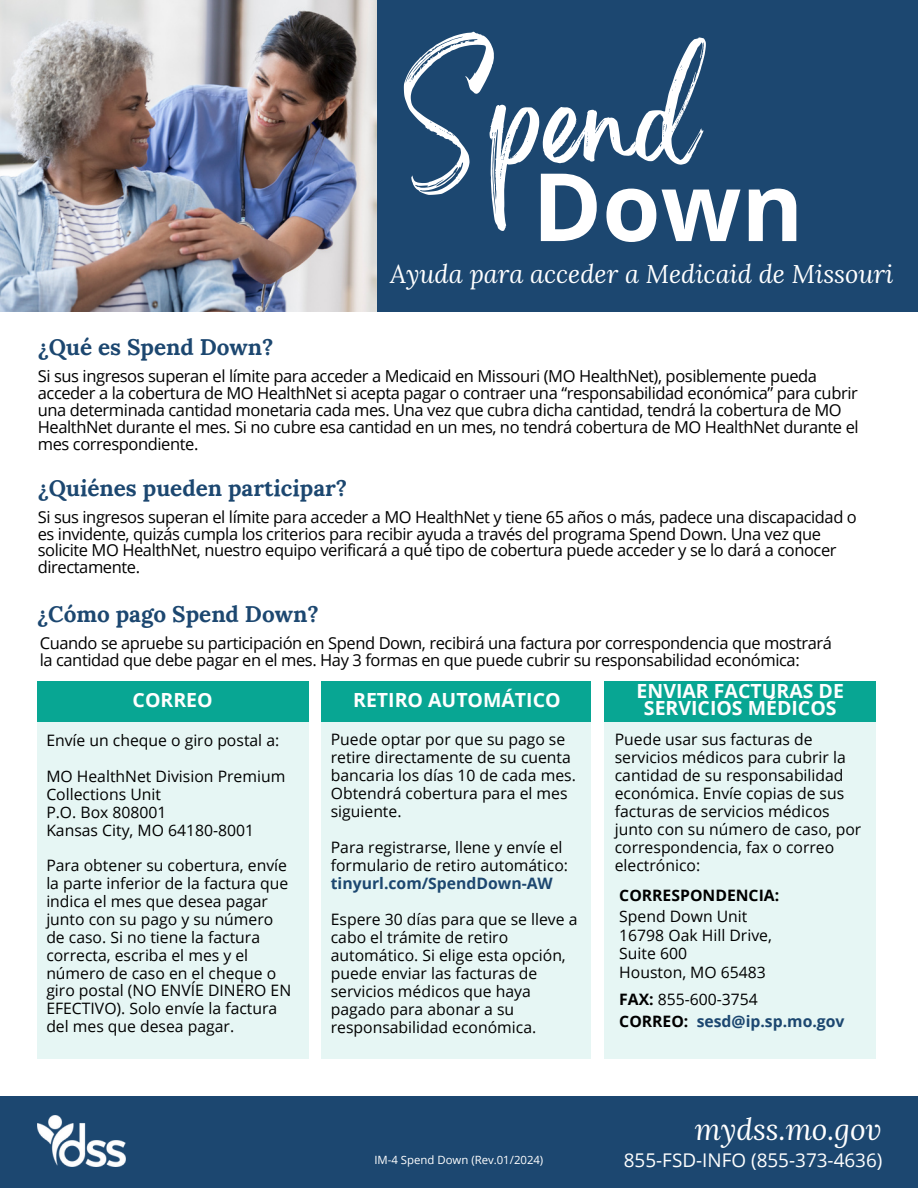
<style>
.page{position:relative;width:918px;height:1188px;background:#fff}
.page>*{position:absolute;margin:0;border:0;box-sizing:border-box;transform-origin:0 0}
.t1{font:103.35px "Brightwall";color:#fff}
.t2{font:700 94.35px "Open Sans";color:#fff}
.t3{font:italic 30px "Lora";color:#fff}
.t4{font:italic 25.5px "Lora";color:#fff}
.t5{font:700 22.5px "Lora";color:#1c4770}
.t6{font:700 19.5px/16.8px "Open Sans";color:#fff;text-align:center}
.t7{font:18.9px "Open Sans";color:#fff}
.t8{font:16.5px/17px "Open Sans";letter-spacing:-.025em;color:#000}
.t9{font:15.75px/18px "Open Sans";color:#000}
.t10{font:700 15.75px "Open Sans";color:#1c4770}
.t11{font:700 15.75px "Open Sans";color:#000}
.t12{font:11.4px "Open Sans";color:#fff}
.s1{font-weight:700}
.s2{color:#000}
.s3{font-weight:700;color:#1c4770}
</style>
<div class="page">
<div style="left:0;top:1096px;width:918px;height:92px;background:#1c4770"></div>
<img style="left:0;top:0;width:378px;height:312px">
<div style="left:378px;top:0;width:540px;height:312px;background:#1c4770"></div>
<div style="left:37px;top:681px;width:271px;height:40px;background:#08a693"></div>
<div style="left:37px;top:721px;width:271px;height:338px;background:#e6f6f4"></div>
<div style="left:321px;top:681px;width:270px;height:40px;background:#08a693"></div>
<div style="left:321px;top:721px;width:270px;height:338px;background:#e6f6f4"></div>
<div style="left:605px;top:681px;width:271px;height:40px;background:#08a693"></div>
<div style="left:605px;top:721px;width:271px;height:338px;background:#e6f6f4"></div>
<img style="left:37px;top:1116px;width:89px;height:50px">
<p class="t1" style="left:403px;top:85px;width:298px">Spend</p>
<p class="t2" style="left:532px;top:140px;width:273px">Down</p>
<p class="t4" style="left:390px;top:257px;width:505px">Ayuda para acceder a Medicaid de Missouri</p>
<p class="t5" style="left:38px;top:333px;width:237px">¿Qué es Spend Down?</p>
<p class="t8" style="left:38px;top:367px;width:822px">Si sus ingresos superan el límite para acceder a Medicaid en Missouri (MO HealthNet), posiblemente pueda acceder a la cobertura de MO HealthNet si acepta pagar o contraer una “responsabilidad económica” para cubrir una determinada cantidad monetaria cada mes. Una vez que cubra dicha cantidad, tendrá la cobertura de MO HealthNet durante el mes. Si no cubre esa cantidad en un mes, no tendrá cobertura de MO HealthNet durante el mes correspondiente.</p>
<p class="t5" style="left:38px;top:474px;width:311px">¿Quiénes pueden participar?</p>
<p class="t8" style="left:38px;top:508px;width:821px">Si sus ingresos superan el límite para acceder a MO HealthNet y tiene 65 años o más, padece una discapacidad o es invidente, quizás cumpla los criterios para recibir ayuda a través del programa Spend Down. Una vez que solicite MO HealthNet, nuestro equipo verificará a qué tipo de cobertura puede acceder y se lo dará a conocer directamente.</p>
<p class="t5" style="left:37px;top:599px;width:283px">¿Cómo pago Spend Down?</p>
<p class="t8" style="left:40px;top:634px;width:794px">Cuando se apruebe su participación en Spend Down, recibirá una factura por correspondencia que mostrará la cantidad que debe pagar en el mes. Hay 3 formas en que puede cubrir su responsabilidad económica:</p>
<p class="t6" style="left:133px;top:691px;width:82px">CORREO</p>
<p class="t9" style="left:46px;top:731px;width:234px">Envíe un cheque o giro postal a:</p>
<p class="t9" style="left:46px;top:767px;width:240px">MO HealthNet Division Premium<br>Collections Unit</p>
<p class="t9" style="left:46px;top:803px;width:122px">P.O. Box 808001</p>
<p class="t9" style="left:46px;top:820px;width:209px">Kansas City, MO 64180-8001</p>
<p class="t9" style="left:46px;top:856px;width:246px">Para obtener su cobertura, envíe la parte inferior de la factura que indica el mes que desea pagar junto con su pago y su número de caso. Si no tiene la factura correcta, escriba el mes y el número de caso en el cheque o giro postal (NO ENVÍE DINERO EN<br>EFECTIVO). Solo envíe la factura del mes que desea pagar.</p>
<p class="t6" style="left:637px;top:682px;width:209px">ENVIAR FACTURAS DE<br>SERVICIOS MÉDICOS</p>
<p class="t9" style="left:615px;top:730px;width:248px">Puede usar sus facturas de servicios médicos para cubrir la cantidad de su responsabilidad económica. Envíe copias de sus facturas de servicios médicos junto con su número de caso, por correspondencia, fax o correo electrónico:</p>
<p class="t11" style="left:619px;top:885px;width:161px">CORRESPONDENCIA:</p>
<p class="t9" style="left:619px;top:907px;width:130px">Spend Down Unit</p>
<p class="t9" style="left:619px;top:926px;width:154px">16798 Oak Hill Drive,</p>
<p class="t9" style="left:619px;top:944px;width:69px">Suite 600</p>
<p class="t9" style="left:619px;top:962px;width:148px">Houston, MO 65483</p>
<p class="t9" style="left:619px;top:990px;width:140px"><span class="s1">FAX:</span> 855-600-3754</p>
<p class="t10" style="left:619px;top:1010px;width:227px"><span class="s2">CORREO:</span> sesd@ip.sp.mo.gov</p>
<p class="t6" style="left:353px;top:691px;width:209px">RETIRO AUTOMÁTICO</p>
<p class="t9" style="left:331px;top:730px;width:247px">Puede optar por que su pago se retire directamente de su cuenta bancaria los días 10 de cada mes.<br>Obtendrá cobertura para el mes siguiente.</p>
<p class="t9" style="left:331px;top:838px;width:239px">Para registrarse, llene y envíe el formulario de retiro automático: <span class="s3">tinyurl.com/SpendDown-AW</span></p>
<p class="t9" style="left:331px;top:910px;width:248px">Espere 30 días para que se lleve a cabo el trámite de retiro automático. Si elige esta opción, puede enviar las facturas de servicios médicos que haya pagado para abonar a su responsabilidad económica.</p>
<p class="t12" style="left:374px;top:1151px;width:170px">IM-4 Spend Down (Rev.01/2024)</p>
<p class="t3" style="left:695px;top:1109px;width:188px">mydss.mo.gov</p>
<p class="t7" style="left:624px;top:1146px;width:260px">855-FSD-INFO (855-373-4636)</p>
</div>
